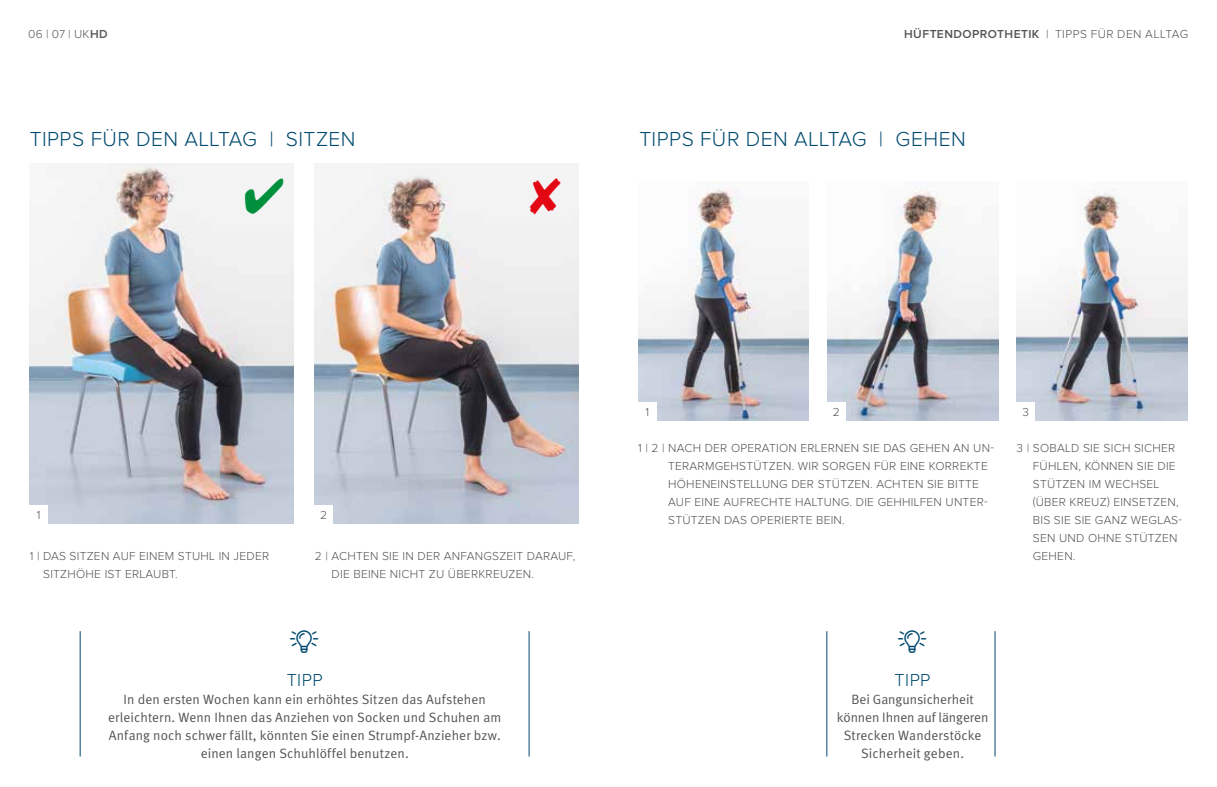
<style>
.page{position:relative;width:1217px;height:787px;background:#fff}
.page>*{position:absolute;margin:0;border:0;box-sizing:border-box;transform-origin:0 0}
.t1{font:300 21px "Proxima Nova";letter-spacing:.02em;color:#004a6f}
.t2{font:300 18px "Proxima Nova";letter-spacing:.02em;color:#004a6f}
.t3{font:13.5px/18px "Meta Normal";letter-spacing:.005em;color:#545455;text-align:center}
.t4{font:300 12px/18px "Proxima Nova";letter-spacing:.02em;color:#545455}
.t5{font:600 12px "Proxima Nova";letter-spacing:.04em;color:#545455}
.t6{font:300 12px "Proxima Nova";color:#565657}
.s1{font-weight:600}
.s2{font-weight:300;color:#565657}
.s3{font-weight:300}
</style>
<div class="page">
<img style="left:638px;top:182px;width:170px;height:238px">
<img style="left:827px;top:188px;width:170px;height:232px">
<img style="left:1016px;top:189px;width:170px;height:231px">
<img style="left:30px;top:164px;width:264px;height:359px">
<img style="left:315px;top:164px;width:263px;height:359px">
<hr style="left:80px;top:631px;width:1px;height:125px;background:#004a6f">
<hr style="left:528px;top:631px;width:1px;height:125px;background:#004a6f">
<hr style="left:826px;top:631px;width:1px;height:125px;background:#004a6f">
<hr style="left:994px;top:631px;width:1px;height:125px;background:#004a6f">
<div style="left:638px;top:402px;width:18px;height:19px;background:#fff"></div>
<div style="left:30px;top:505px;width:18px;height:19px;background:#fff"></div>
<div style="left:827px;top:402px;width:18px;height:19px;background:#fff"></div>
<div style="left:314px;top:505px;width:19px;height:19px;background:#fff"></div>
<div style="left:1016px;top:402px;width:18px;height:19px;background:#fff"></div>
<svg style="left:245px;top:178px;width:38px;height:35px"></svg>
<svg style="left:530px;top:177px;width:30px;height:37px"></svg>
<p class="t6" style="left:28px;top:28px;width:81px">06 | 07 | UK<span class="s1">HD</span></p>
<p class="t5" style="left:903px;top:27px;width:285px">HÜFTENDOPROTHETIK <span class="s2">|</span> <span class="s3">TIPPS FÜR DEN ALLTAG</span></p>
<h1 class="t1" style="left:30px;top:129px;width:327px">TIPPS FÜR DEN ALLTAG | SITZEN</h1>
<h1 class="t1" style="left:639px;top:129px;width:328px">TIPPS FÜR DEN ALLTAG | GEHEN</h1>
<p class="t4" style="left:645px;top:404px;width:5px">1</p>
<p class="t4" style="left:832px;top:404px;width:8px">2</p>
<p class="t4" style="left:1022px;top:404px;width:8px">3</p>
<p class="t4" style="left:37px;top:507px;width:5px">1</p>
<p class="t4" style="left:43px;top:547px;width:227px;text-indent:-13px">1 | DAS SITZEN AUF EINEM STUHL IN JEDER<br>SITZHÖHE IST ERLAUBT.</p>
<p class="t4" style="left:320px;top:507px;width:8px">2</p>
<p class="t4" style="left:331px;top:547px;width:245px;text-indent:-17px">2 | ACHTEN SIE IN DER ANFANGSZEIT DARAUF,<br>DIE BEINE NICHT ZU ÜBERKREUZEN.</p>
<h2 class="t2" style="left:287px;top:671px;width:37px">TIPP</h2>
<p class="t3" style="left:108px;top:690px;width:394px">In den ersten Wochen kann ein erhöhtes Sitzen das Aufstehen erleichtern. Wenn Ihnen das Anziehen von Socken und Schuhen am Anfang noch schwer fällt, könnten Sie einen Strumpf-Anzieher bzw. einen langen Schuhlöffel benutzen.</p>
<p class="t4" style="left:668px;top:439px;width:327px;text-indent:-30px">1 | 2 | NACH DER OPERATION ERLERNEN SIE DAS GEHEN AN UN-TERARMGEHSTÜTZEN. WIR SORGEN FÜR EINE KORREKTE HÖHENEINSTELLUNG DER STÜTZEN. ACHTEN SIE BITTE AUF EINE AUFRECHTE HALTUNG. DIE GEHHILFEN UNTER-STÜTZEN DAS OPERIERTE BEIN.</p>
<p class="t4" style="left:1032px;top:439px;width:151px;text-indent:-16px">3 | SOBALD SIE SICH SICHER<br>FÜHLEN, KÖNNEN SIE DIE<br>STÜTZEN IM WECHSEL (ÜBER KREUZ) EINSETZEN,<br>BIS SIE SIE GANZ WEGLAS-<br>SEN UND OHNE STÜTZEN<br>GEHEN.</p>
<h2 class="t2" style="left:894px;top:671px;width:37px">TIPP</h2>
<p class="t3" style="left:836px;top:690px;width:153px">Bei Gangunsicherheit können Ihnen auf längeren<br>Strecken Wanderstöcke<br>Sicherheit geben.</p>
</div>
